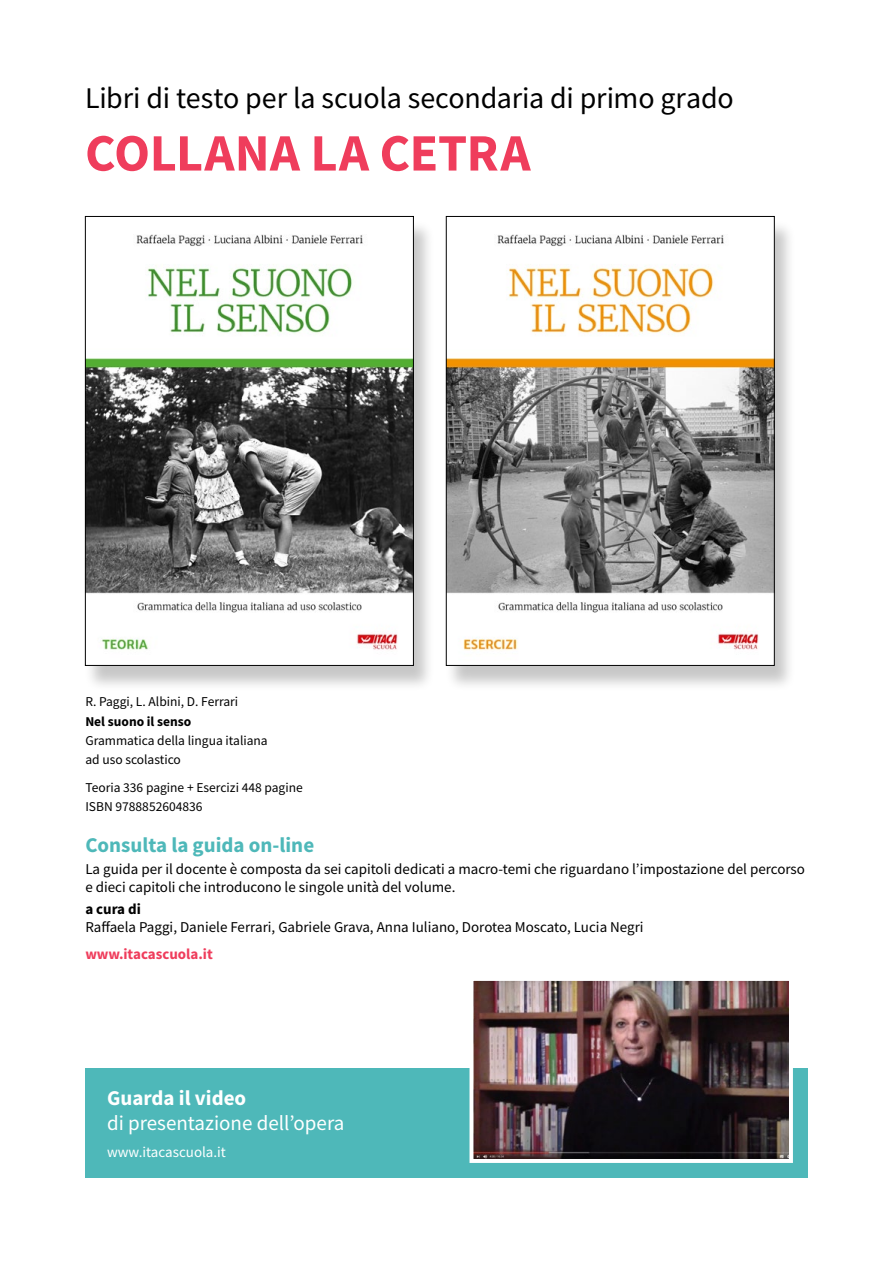
<style>
.page{position:relative;width:893px;height:1263px;background:#fff}
.page>*{position:absolute;margin:0;border:0;box-sizing:border-box;transform-origin:0 0}
.Titolo_2{font:700 52.5px "Source Sans Pro";letter-spacing:-.005em;color:#ef3d5c}
.Titolo_2-2{font:30px "Source Sans Pro";letter-spacing:-.01em;color:#000}
.t1{font:21px "Source Sans Pro";color:#fff}
.t2{font:700 21px "Source Sans Pro";color:#4eb8b9}
.t3{font:700 21px "Source Sans Pro";color:#fff}
.note{font:15px/18px "Source Sans Pro";color:#000}
.note-2{font:700 15px "Source Sans Pro";color:#ef3d5c}
.t4{font:15px "Source Sans Pro";color:#fff}
.note-3{font:700 15px "Source Sans Pro";color:#000}
.Normale{font:13.5px/19.2px "Source Sans Pro";color:#000}
.s1{font-weight:700}
</style>
<div class="page">
<div style="left:83px;top:219px;width:352px;height:473px;background:#000;opacity:.22"></div>
<img style="left:87px;top:219px;width:325px;height:445px">
<div style="left:85px;top:216px;width:329px;height:450px;border:1px solid #000"></div>
<div style="left:444px;top:219px;width:352px;height:473px;background:#000;opacity:.22"></div>
<img style="left:448px;top:219px;width:325px;height:445px">
<div style="left:446px;top:216px;width:329px;height:450px;border:1px solid #000"></div>
<div style="left:86px;top:1068px;width:722px;height:110px;background:#4eb8b9"></div>
<img style="left:474px;top:982px;width:314px;height:176px">
<div style="left:469px;top:977px;width:324px;height:186px;border:4px solid #fff"></div>
<p class="Titolo_2-2" style="left:85px;top:78px;width:650px">Libri di testo per la scuola secondaria di primo grado</p>
<p class="Titolo_2" style="left:85px;top:118px;width:447px">COLLANA LA CETRA</p>
<p class="Normale" style="left:85px;top:692px;width:184px">R. Paggi, L. Albini, D. Ferrari<br><span class="s1">Nel suono il senso<br></span>Grammatica della lingua italiana ad uso scolastico</p>
<p class="Normale" style="left:85px;top:777px;width:219px">Teoria 336 pagine + Esercizi 448 pagine<br>ISBN 9788852604836</p>
<p class="t2" style="left:85px;top:830px;width:230px">Consulta la guida on-line</p>
<p class="note" style="left:85px;top:860px;width:721px">La guida per il docente è composta da sei capitoli dedicati a macro-temi che riguardano l’impostazione del percorso e dieci capitoli che introducono le singole unità del volume.</p>
<p class="note-3" style="left:85px;top:899px;width:57px">a cura di</p>
<p class="note" style="left:85px;top:918px;width:560px">Raffaela Paggi, Daniele Ferrari, Gabriele Grava, Anna Iuliano, Dorotea Moscato, Lucia Negri</p>
<p class="note-2" style="left:85px;top:943px;width:129px">www.itacascuola.it</p>
<p class="t3" style="left:107px;top:1084px;width:141px">Guarda il video</p>
<p class="t1" style="left:107px;top:1110px;width:239px">di presentazione dell’opera</p>
<p class="t4" style="left:107px;top:1142px;width:120px">www.itacascuola.it</p>
</div>
